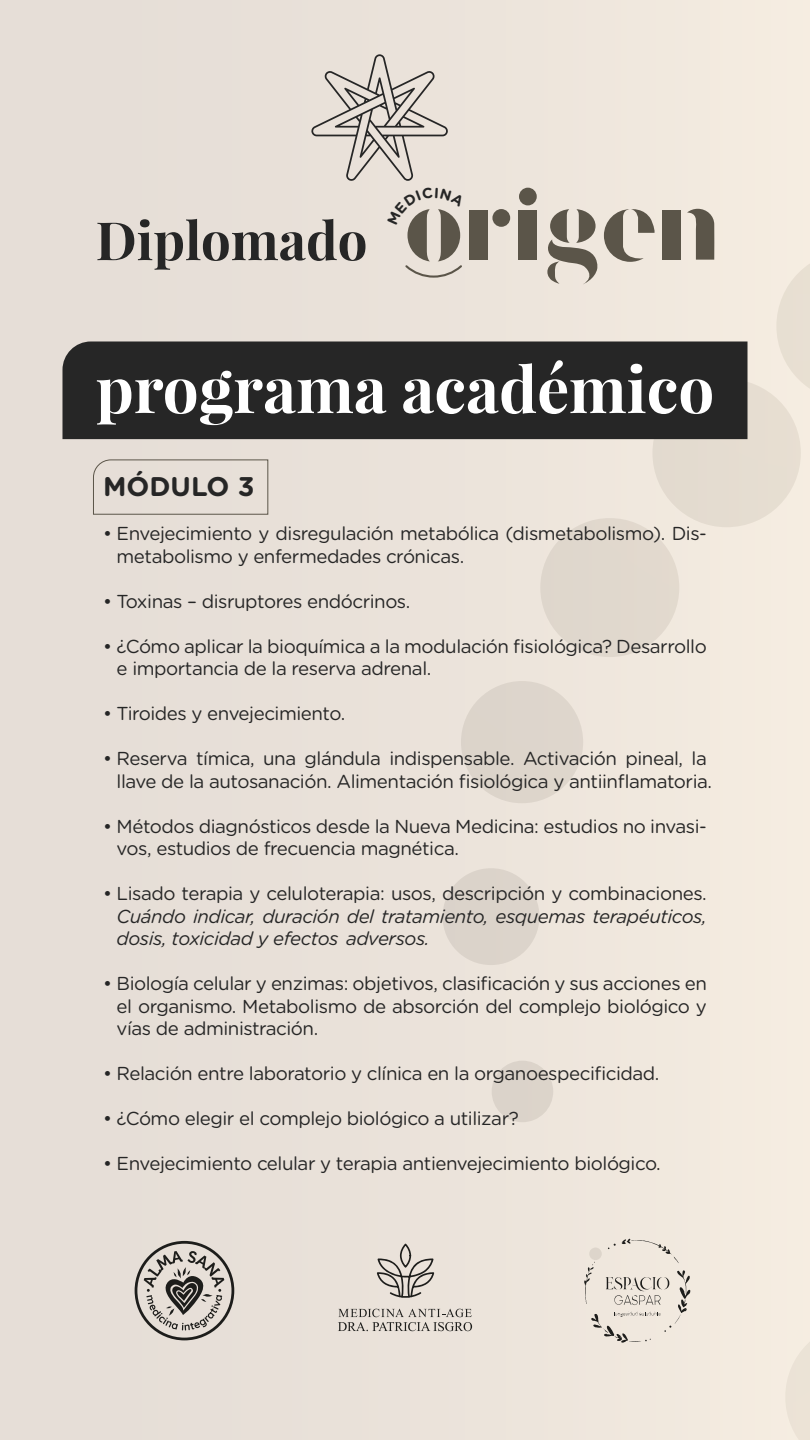
<style>
.page{position:relative;width:810px;height:1440px;background:#e9e1d9}
.page>*{position:absolute;margin:0;border:0;box-sizing:border-box;transform-origin:0 0}
.t1{font:700 63.75px "Playfair Display";color:#fff}
.t2{font:700 52.88px "Playfair Display";color:#262626}
.t3{font:700 27px "Gotham Rounded";color:#262626}
.t4{font:18.75px/22.5px "Gotham Rounded";letter-spacing:-.025em;color:#262626}
.t5{font:italic 18.75px/22.5px "Gotham Rounded";letter-spacing:-.025em;color:#262626}
</style>
<div class="page">
<div style="left:62px;top:341px;width:686px;height:98px;background:#262626"></div>
<svg style="left:584px;top:1239px;width:106px;height:104px"></svg>
<svg style="left:135px;top:1241px;width:99px;height:99px"></svg>
<svg style="left:377px;top:1244px;width:57px;height:54px"></svg>
<svg style="left:338px;top:1309px;width:134px;height:22px"></svg>
<div style="left:469px;top:210px;width:19px;height:50px;background:#5b5549"></div>
<div style="left:519px;top:210px;width:18px;height:50px;background:#5b5549"></div>
<div style="left:492px;top:209px;width:18px;height:18px;background:#5b5549;border-radius:50%"></div>
<div style="left:519px;top:188px;width:18px;height:17px;background:#5b5549;border-radius:50%"></div>
<svg style="left:547px;top:209px;width:108px;height:75px"></svg>
<div style="left:663px;top:210px;width:18px;height:50px;background:#5b5549"></div>
<svg style="left:687px;top:209px;width:27px;height:51px"></svg>
<svg style="left:93px;top:459px;width:176px;height:56px"></svg>
<svg style="left:311px;top:54px;width:137px;height:127px"></svg>
<svg style="left:405px;top:209px;width:57px;height:69px"></svg>
<h2 class="t2" style="left:96px;top:207px;width:273px">Diplomado</h2>
<h1 class="t1" style="left:96px;top:349px;width:620px">programa académico</h1>
<h3 class="t3" style="left:103px;top:467px;width:153px">MÓDULO 3</h3>
<p class="t4" style="left:117px;top:521px;width:592px;text-indent:-14px">• Envejecimiento y disregulación metabólica (dismetabolismo). Dis&shy;metabolismo y enfermedades crónicas.</p>
<p class="t4" style="left:103px;top:589px;width:309px">• Toxinas – disruptores endócrinos.</p>
<p class="t4" style="left:117px;top:634px;width:592px;text-indent:-14px">• ¿Cómo aplicar la bioquímica a la modulación fisiológica? Desarrollo e importancia de la reserva adrenal.</p>
<p class="t4" style="left:103px;top:701px;width:244px">• Tiroides y envejecimiento.</p>
<p class="t4" style="left:103px;top:746px;width:611px;text-align:right">• Reserva tímica, una glándula indispensable. Activación pineal, la llave de la autosanación. Alimentación fisiológica y antiinflamatoria.</p>
<p class="t4" style="left:117px;top:814px;width:592px;text-indent:-14px">• Métodos diagnósticos desde la Nueva Medicina: estudios no invasi&shy;vos, estudios de frecuencia magnética.</p>
<p class="t4" style="left:103px;top:881px;width:605px">• Lisado terapia y celuloterapia: usos, descripción y combinaciones.</p>
<p class="t5" style="left:117px;top:904px;width:592px">Cuándo indicar, duración del tratamiento, esquemas terapéuticos, dosis, toxicidad y efectos adversos.</p>
<p class="t4" style="left:117px;top:971px;width:592px;text-align:justify;text-indent:-14px">• Biología celular y enzimas: objetivos, clasificación y sus acciones en el organismo. Metabolismo de absorción del complejo biológico y vías de administración.</p>
<p class="t4" style="left:103px;top:1061px;width:558px">• Relación entre laboratorio y clínica en la organoespecificidad.</p>
<p class="t4" style="left:103px;top:1106px;width:417px">• ¿Cómo elegir el complejo biológico a utilizar?</p>
<p class="t4" style="left:103px;top:1151px;width:559px">• Envejecimiento celular y terapia antienvejecimiento biológico.</p>
</div>
